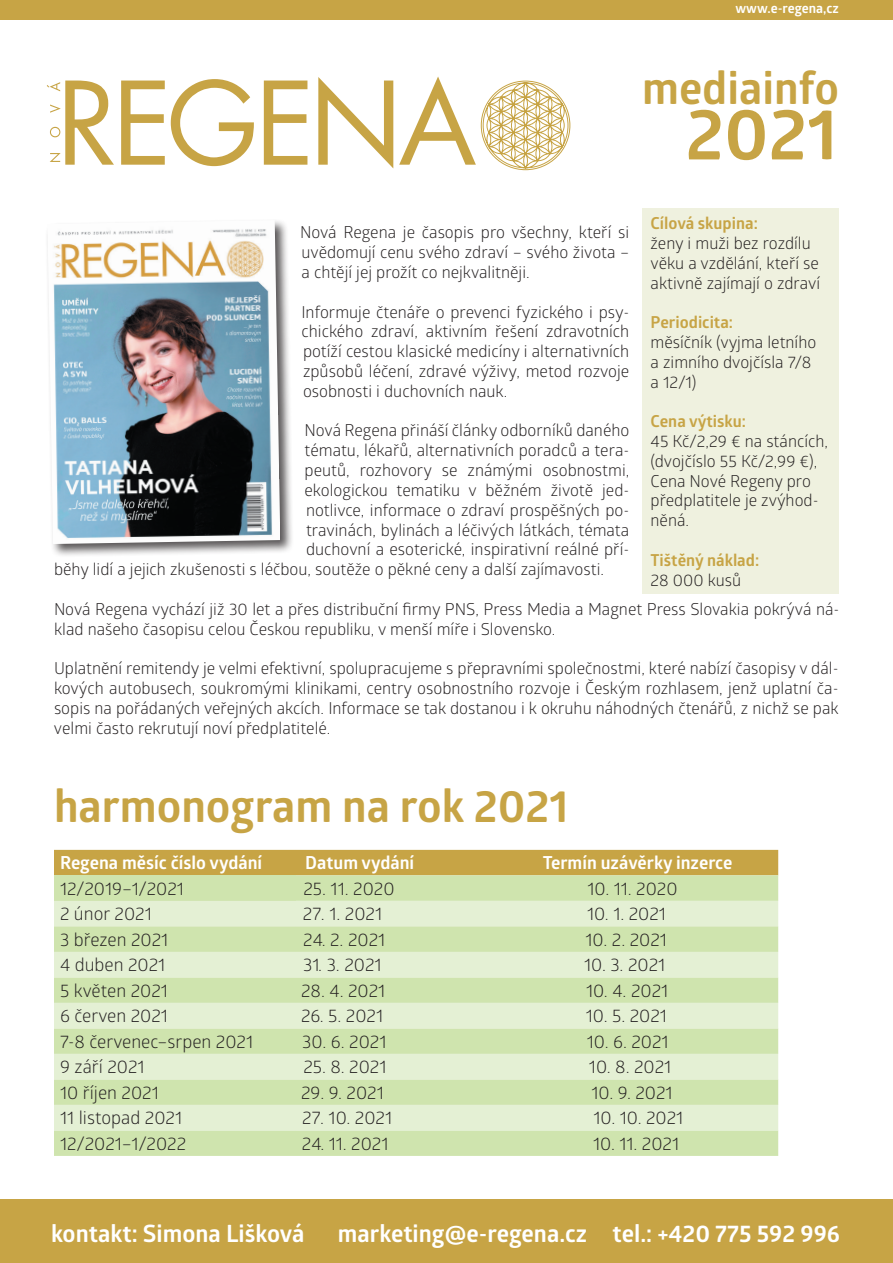
<style>
.page{position:relative;width:893px;height:1263px;background:#fff}
.page>*{position:absolute;margin:0;border:0;box-sizing:border-box;transform-origin:0 0}
.t1{font:700 72px "Glober";color:#c7a445}
.t2{font:700 45px "Glober";color:#c7a445}
.t3{font:700 23.85px "Glober";color:#fff}
.t4{font:18px "Glober";color:#231f20}
.t5{font:700 18px "Glober";color:#fff}
.t6{font:16.5px/19.8px "Glober";color:#231f20}
.t7{font:700 16.5px "Glober";color:#c7a445}
.t8{font:700 13.5px "Glober";color:#fff}
</style>
<div class="page">
<div style="left:642px;top:208px;width:197px;height:386px;background:#eff1df"></div>
<div style="left:54px;top:850px;width:724px;height:25px;background:#c7a445"></div>
<div style="left:54px;top:875px;width:724px;height:281px;background:#cfe4ae"></div>
<svg style="left:54px;top:901px;width:724px;height:229px;background:#dcebc6"></svg>
<div style="left:54px;top:926px;width:724px;height:26px;background:#cfe4ae"></div>
<div style="left:0;top:1199px;width:893px;height:64px;background:#c7a445"></div>
<div style="left:0;top:0;width:893px;height:19px;background:#c7a445"></div>
<div style="left:45px;top:218px;width:250px;height:340px;background:#231f20;opacity:.75"></div>
<img style="left:47px;top:220px;width:233px;height:324px">
<svg style="left:47px;top:77px;width:524px;height:94px"></svg>
<p class="t8" style="left:735px;top:-1px;width:105px">www.e-regena,cz</p>
<h2 class="t2" style="left:642px;top:56px;width:198px">mediainfo</h2>
<h1 class="t1" style="left:686px;top:83px;width:154px">2021</h1>
<p class="t7" style="left:651px;top:212px;width:109px">Cílová skupina:</p>
<p class="t6" style="left:651px;top:233px;width:171px">ženy i muži bez rozdílu věku a vzdělání, kteří se aktivně zajímají o zdraví</p>
<p class="t7" style="left:651px;top:311px;width:84px">Periodicita:</p>
<p class="t6" style="left:651px;top:332px;width:167px">měsíčník (vyjma letního a zimního dvojčísla 7/8 a 12/1)</p>
<p class="t7" style="left:651px;top:410px;width:97px">Cena výtisku:</p>
<p class="t6" style="left:651px;top:431px;width:179px">45 Kč/2,29 € na stáncích, (dvojčíslo 55 Kč/2,99 €),<br>Cena Nové Regeny pro předplatitele je zvýhod&shy;něná.</p>
<p class="t7" style="left:651px;top:548px;width:110px">Tištěný náklad:</p>
<p class="t6" style="left:651px;top:569px;width:92px">28 000 kusů</p>
<p class="t6" style="left:300px;top:222px;width:331px;text-align:justify">Nová Regena je časopis pro všechny, kteří si uvědomují cenu svého zdraví – svého života – a chtějí jej prožít co nejkvalitněji.</p>
<p class="t6" style="left:302px;top:301px;width:329px;text-align:justify">Informuje čtenáře o prevenci fyzického i psy&shy;chického zdraví, aktivním řešení zdravotních potíží cestou klasické medicíny i alternativních způsobů léčení, zdravé výživy, metod rozvoje osobnosti i duchovních nauk.</p>
<p class="t6" style="left:305px;top:420px;width:326px">Nová Regena přináší články odborníků daného</p>
<p class="t6" style="left:305px;top:440px;width:326px">tématu, lékařů, alternativních poradců a tera-</p>
<p class="t6" style="left:305px;top:460px;width:326px">peutů, rozhovory se známými osobnostmi,</p>
<p class="t6" style="left:305px;top:479px;width:326px">ekologickou tematiku v běžném životě jed-</p>
<p class="t6" style="left:306px;top:499px;width:325px">notlivce, informace o zdraví prospěšných po-</p>
<p class="t6" style="left:306px;top:519px;width:325px">travinách, bylinách a léčivých látkách, témata</p>
<p class="t6" style="left:306px;top:539px;width:325px">duchovní a esoterické, inspirativní reálné pří-</p>
<p class="t6" style="left:54px;top:559px;width:552px">běhy lidí a jejich zkušenosti s léčbou, soutěže o pěkné ceny a další zajímavosti.</p>
<p class="t6" style="left:54px;top:598px;width:787px">Nová Regena vychází již 30 let a přes distribuční firmy PNS, Press Media a Magnet Press Slovakia pokrývá ná&shy;klad našeho časopisu celou Českou republiku, v menší míře i Slovensko.</p>
<p class="t6" style="left:54px;top:658px;width:786px;text-align:justify">Uplatnění remitendy je velmi efektivní, spolupracujeme s přepravními společnostmi, které nabízí časopisy v dál&shy;kových autobusech, soukromými klinikami, centry osobnostního rozvoje i Českým rozhlasem, jenž uplatní ča&shy;sopis na pořádaných veřejných akcích. Informace se tak dostanou i k okruhu náhodných čtenářů, z nichž se pak velmi často rekrutují noví předplatitelé.</p>
<h2 class="t2" style="left:54px;top:775px;width:516px">harmonogram na rok 2021</h2>
<p class="t5" style="left:60px;top:850px;width:204px">Regena měsíc číslo vydání</p>
<p class="t5" style="left:305px;top:850px;width:110px">Datum vydání</p>
<p class="t5" style="left:543px;top:850px;width:191px">Termín uzávěrky inzerce</p>
<p class="t4" style="left:60px;top:876px;width:126px">12/2019–1/2021</p>
<p class="t4" style="left:303px;top:876px;width:93px">25. 11. 2020</p>
<p class="t4" style="left:587px;top:876px;width:92px">10. 11. 2020</p>
<p class="t4" style="left:60px;top:901px;width:93px">2 únor 2021</p>
<p class="t4" style="left:303px;top:901px;width:81px">27. 1. 2021</p>
<p class="t4" style="left:587px;top:901px;width:80px">10. 1. 2021</p>
<p class="t4" style="left:60px;top:927px;width:110px">3 březen 2021</p>
<p class="t4" style="left:303px;top:927px;width:84px">24. 2. 2021</p>
<p class="t4" style="left:586px;top:927px;width:83px">10. 2. 2021</p>
<p class="t4" style="left:60px;top:952px;width:107px">4 duben 2021</p>
<p class="t4" style="left:303px;top:952px;width:80px">31. 3. 2021</p>
<p class="t4" style="left:584px;top:952px;width:83px">10. 3. 2021</p>
<p class="t4" style="left:60px;top:978px;width:109px">5 květen 2021</p>
<p class="t4" style="left:301px;top:978px;width:86px">28. 4. 2021</p>
<p class="t4" style="left:586px;top:978px;width:84px">10. 4. 2021</p>
<p class="t4" style="left:60px;top:1003px;width:109px">6 červen 2021</p>
<p class="t4" style="left:301px;top:1003px;width:84px">26. 5. 2021</p>
<p class="t4" style="left:586px;top:1003px;width:83px">10. 5. 2021</p>
<p class="t4" style="left:60px;top:1029px;width:195px">7-8 červenec–srpen 2021</p>
<p class="t4" style="left:302px;top:1029px;width:86px">30. 6. 2021</p>
<p class="t4" style="left:587px;top:1029px;width:83px">10. 6. 2021</p>
<p class="t4" style="left:60px;top:1054px;width:86px">9 září 2021</p>
<p class="t4" style="left:303px;top:1054px;width:85px">25. 8. 2021</p>
<p class="t4" style="left:589px;top:1054px;width:84px">10. 8. 2021</p>
<p class="t4" style="left:60px;top:1080px;width:100px">10 říjen 2021</p>
<p class="t4" style="left:301px;top:1080px;width:84px">29. 9. 2021</p>
<p class="t4" style="left:591px;top:1080px;width:83px">10. 9. 2021</p>
<p class="t4" style="left:60px;top:1105px;width:123px">11 listopad 2021</p>
<p class="t4" style="left:302px;top:1105px;width:91px">27. 10. 2021</p>
<p class="t4" style="left:593px;top:1105px;width:91px">10. 10. 2021</p>
<p class="t4" style="left:60px;top:1131px;width:128px">12/2021–1/2022</p>
<p class="t4" style="left:302px;top:1131px;width:88px">24. 11. 2021</p>
<p class="t4" style="left:593px;top:1131px;width:88px">10. 11. 2021</p>
<h3 class="t3" style="left:51px;top:1216px;width:255px">kontakt: Simona Lišková</h3>
<h3 class="t3" style="left:338px;top:1216px;width:504px">marketing@e-regena.cz tel.: +420 775 592 996</h3>
</div>
